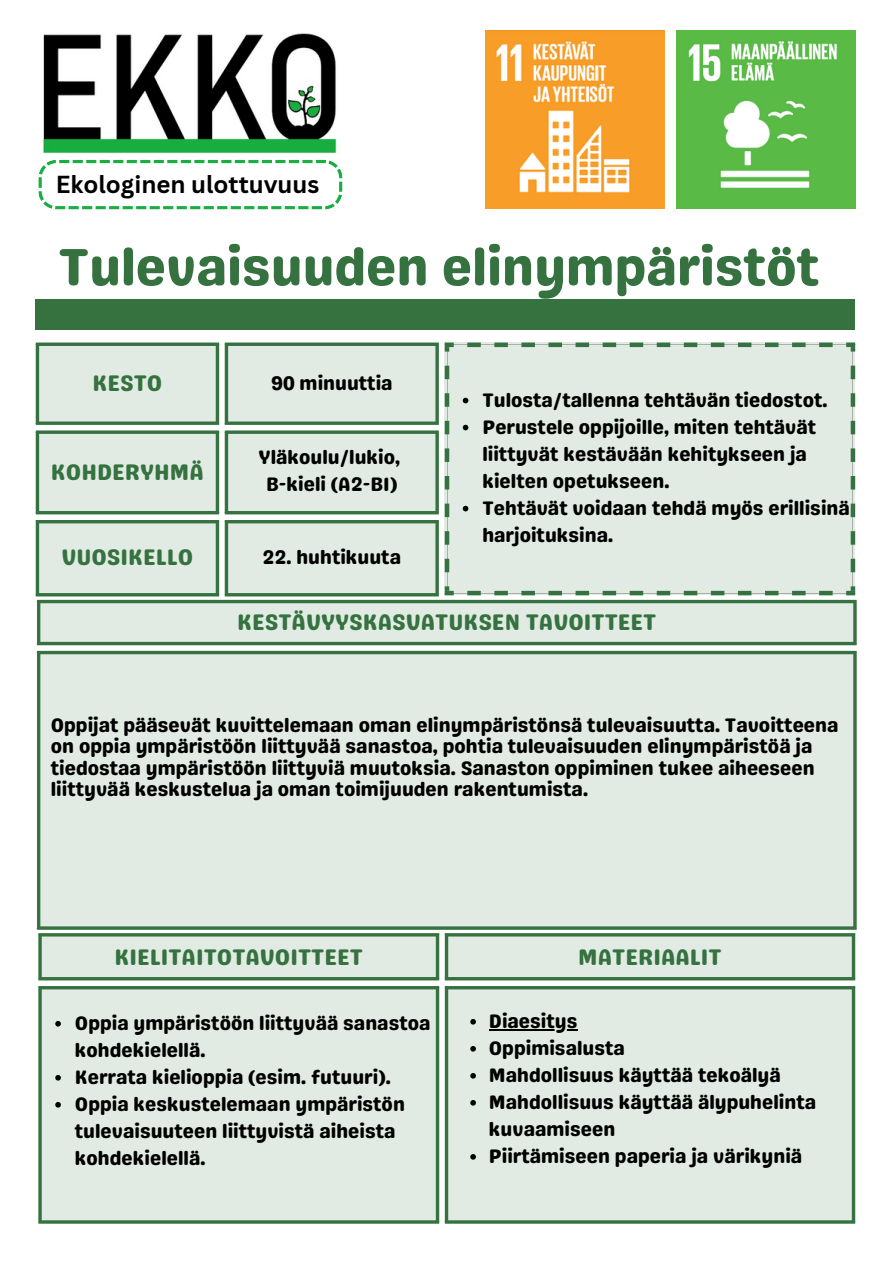
<style>
.page{position:relative;width:894px;height:1264px;background:#fff}
.page>*{position:absolute;margin:0;border:0;box-sizing:border-box;transform-origin:0 0}
.t1{font:52.5px "Genty Sans";color:#357240}
.t2{font:700 24px "Canva Sans";color:#000}
.t3{font:22.5px "Genty Sans";color:#357240}
.t4{font:19.5px/27px "Genty Sans";color:#000}
</style>
<div class="page">
<svg style="left:36px;top:342px;width:402px;height:254px;background:#e1ebe3"></svg>
<hr style="left:36px;top:346px;width:3px;height:75px;background:#357240">
<hr style="left:216px;top:346px;width:3px;height:75px;background:#357240">
<svg style="left:36px;top:342px;width:183px;height:4px"></svg>
<svg style="left:36px;top:421px;width:183px;height:4px"></svg>
<hr style="left:225px;top:346px;width:3px;height:75px;background:#357240">
<hr style="left:435px;top:346px;width:3px;height:75px;background:#357240">
<svg style="left:225px;top:342px;width:213px;height:4px"></svg>
<svg style="left:225px;top:421px;width:213px;height:4px"></svg>
<hr style="left:36px;top:434px;width:3px;height:77px;background:#357240">
<hr style="left:216px;top:434px;width:3px;height:77px;background:#357240">
<svg style="left:36px;top:430px;width:183px;height:4px"></svg>
<hr style="left:36px;top:511px;width:183px;height:3px;background:#357240">
<hr style="left:225px;top:434px;width:3px;height:77px;background:#357240">
<hr style="left:435px;top:434px;width:3px;height:77px;background:#357240">
<svg style="left:225px;top:430px;width:213px;height:4px"></svg>
<hr style="left:225px;top:511px;width:213px;height:3px;background:#357240">
<hr style="left:36px;top:523px;width:3px;height:70px;background:#357240">
<hr style="left:216px;top:523px;width:3px;height:70px;background:#357240">
<hr style="left:36px;top:520px;width:183px;height:3px;background:#357240">
<hr style="left:36px;top:593px;width:183px;height:3px;background:#357240">
<hr style="left:225px;top:523px;width:3px;height:70px;background:#357240">
<hr style="left:435px;top:523px;width:3px;height:70px;background:#357240">
<hr style="left:225px;top:520px;width:213px;height:3px;background:#357240">
<hr style="left:225px;top:593px;width:213px;height:3px;background:#357240">
<div style="left:37px;top:603px;width:819px;height:323px;background:#e1ebe3"></div>
<hr style="left:37px;top:603px;width:3px;height:39px;background:#357240">
<hr style="left:853px;top:603px;width:3px;height:39px;background:#357240">
<hr style="left:37px;top:600px;width:819px;height:3px;background:#357240">
<hr style="left:37px;top:642px;width:819px;height:3px;background:#357240">
<hr style="left:37px;top:654px;width:3px;height:272px;background:#357240">
<hr style="left:853px;top:654px;width:3px;height:272px;background:#357240">
<hr style="left:37px;top:651px;width:819px;height:3px;background:#357240">
<hr style="left:37px;top:926px;width:819px;height:3px;background:#357240">
<div style="left:444px;top:342px;width:410px;height:253px;background:#e1ebe3"></div>
<div style="left:38px;top:933px;width:816px;height:290px;background:#e1ebe3"></div>
<svg style="left:55px;top:1020px;width:6px;height:6px"></svg>
<svg style="left:55px;top:1074px;width:6px;height:6px"></svg>
<svg style="left:55px;top:1101px;width:6px;height:6px"></svg>
<svg style="left:38px;top:936px;width:4px;height:41px"></svg>
<svg style="left:435px;top:936px;width:4px;height:41px"></svg>
<hr style="left:38px;top:933px;width:401px;height:3px;background:#357240">
<hr style="left:38px;top:977px;width:401px;height:3px;background:#357240">
<svg style="left:444px;top:936px;width:4px;height:41px"></svg>
<hr style="left:851px;top:936px;width:3px;height:41px;background:#357240">
<hr style="left:444px;top:933px;width:410px;height:3px;background:#357240">
<hr style="left:444px;top:977px;width:410px;height:3px;background:#357240">
<svg style="left:38px;top:989px;width:4px;height:231px"></svg>
<svg style="left:435px;top:989px;width:4px;height:231px"></svg>
<hr style="left:38px;top:986px;width:401px;height:3px;background:#357240">
<hr style="left:38px;top:1220px;width:401px;height:3px;background:#357240">
<svg style="left:444px;top:989px;width:4px;height:231px"></svg>
<hr style="left:851px;top:989px;width:3px;height:231px;background:#357240">
<hr style="left:444px;top:986px;width:410px;height:3px;background:#357240">
<hr style="left:444px;top:1220px;width:410px;height:3px;background:#357240">
<div style="left:36px;top:299px;width:818px;height:31px;background:#357240"></div>
<img style="left:676px;top:30px;width:178px;height:179px">
<svg style="left:38px;top:160px;width:304px;height:49px"></svg>
<img style="left:485px;top:30px;width:179px;height:179px">
<img style="left:43px;top:33px;width:294px;height:121px">
<svg style="left:470px;top:1018px;width:6px;height:6px"></svg>
<hr style="left:488px;top:1029px;width:89px;height:1px;background:#000">
<svg style="left:470px;top:1045px;width:6px;height:6px"></svg>
<svg style="left:470px;top:1072px;width:6px;height:6px"></svg>
<svg style="left:470px;top:1099px;width:6px;height:6px"></svg>
<svg style="left:470px;top:1153px;width:6px;height:6px"></svg>
<p class="t2" style="left:56px;top:167px;width:265px">Ekologinen ulottuvuus</p>
<p class="t1" style="left:58px;top:235px;width:762px">Tulevaisuuden elinympäristöt</p>
<p class="t3" style="left:92px;top:369px;width:71px">KESTO</p>
<p class="t4" style="left:271px;top:369px;width:123px">90 minuuttia</p>
<h2 class="t3" style="left:51px;top:458px;width:154px">KOHDERYHMÄ</h2>
<p class="t4" style="left:258px;top:444px;width:143px">Yläkoulu/lukio,</p>
<p class="t4" style="left:266px;top:471px;width:133px">B-kieli (A2-B1)</p>
<h1 class="t3" style="left:61px;top:543px;width:133px">VUOSIKELLO</h1>
<p class="t4" style="left:262px;top:543px;width:140px">22. huhtikuuta</p>
<p class="t4" style="left:482px;top:386px;width:346px">Tulosta/tallenna tehtävän tiedostot.</p>
<p class="t4" style="left:482px;top:413px;width:335px">Perustele oppijoille, miten tehtävät liittyvät kestävään kehitykseen ja kielten opetukseen.</p>
<p class="t4" style="left:482px;top:494px;width:369px">Tehtävät voidaan tehdä myös erillisinä harjoituksina.</p>
<p class="t3" style="left:237px;top:609px;width:420px">KESTÄVYYSKASVATUKSEN TAVOITTEET</p>
<p class="t4" style="left:51px;top:714px;width:789px;line-height:21.3px">Oppijat pääsevät kuvittelemaan oman elinympäristönsä tulevaisuutta. Tavoitteena on oppia ympäristöön liittyvää sanastoa, pohtia tulevaisuuden elinympäristöä ja tiedostaa ympäristöön liittyviä muutoksia. Sanaston oppiminen tukee aiheeseen liittyvää keskustelua ja oman toimijuuden rakentumista.</p>
<p class="t3" style="left:114px;top:943px;width:250px">KIELITAITOTAVOITTEET</p>
<p class="t3" style="left:578px;top:943px;width:145px">MATERIAALIT</p>
<p class="t4" style="left:75px;top:1009px;width:357px">Oppia ympäristöön liittyvää sanastoa kohdekielellä.</p>
<p class="t4" style="left:75px;top:1063px;width:317px">Kerrata kielioppia (esim. futuuri).</p>
<p class="t4" style="left:75px;top:1090px;width:331px">Oppia keskustelemaan ympäristön tulevaisuuteen liittyvistä aiheista kohdekielellä.</p>
<p class="t4" style="left:488px;top:1007px;width:90px">Diaesitys</p>
<p class="t4" style="left:488px;top:1034px;width:137px">Oppimisalusta</p>
<p class="t4" style="left:488px;top:1061px;width:293px">Mahdollisuus käyttää tekoälyä</p>
<p class="t4" style="left:488px;top:1088px;width:329px">Mahdollisuus käyttää älypuhelinta kuvaamiseen</p>
<p class="t4" style="left:488px;top:1142px;width:315px">Piirtämiseen paperia ja värikyniä</p>
</div>
